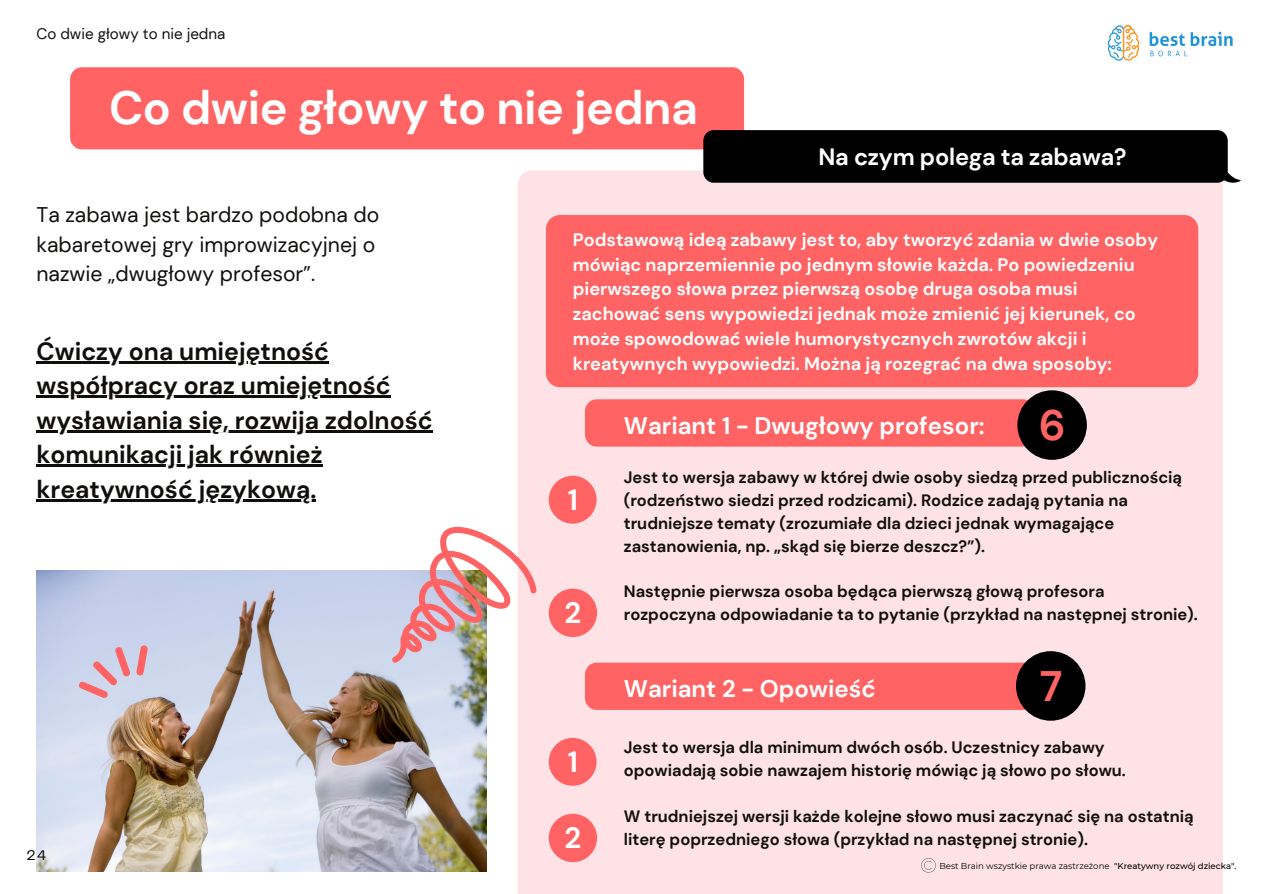
<style>
.page{position:relative;width:1263px;height:894px;background:#fff}
.page>*{position:absolute;margin:0;border:0;box-sizing:border-box;transform-origin:0 0}
.t1{font:700 46.5px "DM Sans";letter-spacing:-.01em;color:#fff}
.t2{font:700 42.6px "DM Sans";color:#ff6363}
.t3{font:700 29.25px "DM Sans";color:#fff}
.t4{font:700 24.9px/34.5px "DM Sans";color:#100f0d}
.t5{font:700 24px "DM Sans";color:#fff}
.t6{font:700 23.55px "DM Sans";letter-spacing:-.01em;color:#fff}
.t7{font:21.15px/29.2px "DM Sans";color:#100f0d}
.t8{font:700 18px/24.8px "DM Sans";color:#fff}
.t9{font:700 16.5px/23px "DM Sans";color:#100f0d}
.t10{font:15.15px "DM Sans";color:#100f0d}
.t11{font:14.4px "Telegraf";color:#000}
.t12{font:8.55px "Montserrat";color:#000}
.s1{font-weight:500}
</style>
<div class="page">
<div style="left:70px;top:67px;width:675px;height:83px;background:#ff6363"></div>
<div style="left:518px;top:170px;width:705px;height:723px;background:#ffe2e5"></div>
<svg style="left:703px;top:130px;width:538px;height:55px;background:#111010"></svg>
<div style="left:546px;top:215px;width:652px;height:172px;background:#ff6363;border-radius:14px"></div>
<div style="left:549px;top:475px;width:48px;height:48px;background:#ff6363;border-radius:50%"></div>
<div style="left:549px;top:588px;width:48px;height:49px;background:#ff6363;border-radius:50%"></div>
<img style="left:1107px;top:24px;width:126px;height:37px">
<div style="left:549px;top:737px;width:48px;height:48px;background:#ff6363;border-radius:50%"></div>
<div style="left:549px;top:813px;width:48px;height:48px;background:#ff6363;border-radius:50%"></div>
<img style="left:36px;top:570px;width:450px;height:301px">
<svg style="left:78px;top:643px;width:76px;height:56px;background:#d6bfd1"></svg>
<svg style="left:392px;top:525px;width:145px;height:137px"></svg>
<hr style="left:36px;top:361px;width:293px;height:2px;background:#100f0d">
<hr style="left:36px;top:395px;width:355px;height:2px;background:#100f0d">
<hr style="left:36px;top:430px;width:397px;height:2px;background:#100f0d">
<hr style="left:36px;top:464px;width:287px;height:2px;background:#100f0d">
<hr style="left:36px;top:499px;width:280px;height:2px;background:#100f0d">
<svg style="left:585px;top:399px;width:443px;height:50px;background:#fe6a6a"></svg>
<div style="left:585px;top:662px;width:443px;height:50px;background:#ff6363"></div>
<div style="left:1017px;top:390px;width:70px;height:69px;background:#000;border-radius:50%"></div>
<div style="left:1016px;top:651px;width:69px;height:69px;background:#000;border-radius:50%"></div>
<svg style="left:921px;top:857px;width:15px;height:15px"></svg>
<p class="t10" style="left:36px;top:24px;width:190px">Co dwie głowy to nie jedna</p>
<h1 class="t1" style="left:109px;top:78px;width:590px">Co dwie głowy to nie jedna</h1>
<h3 class="t6" style="left:818px;top:142px;width:309px">Na czym polega ta zabawa?</h3>
<p class="t7" style="left:36px;top:200px;width:344px">Ta zabawa jest bardzo podobna do kabaretowej gry improwizacyjnej o nazwie „dwugłowy profesor”.</p>
<h3 class="t4" style="left:36px;top:334px;width:398px">Ćwiczy ona umiejętność współpracy oraz umiejętność wysławiania się, rozwija zdolność komunikacji jak również kreatywność językową.</h3>
<p class="t11" style="left:27px;top:848px;width:21px">24</p>
<p class="t8" style="left:573px;top:227px;width:587px">Podstawową ideą zabawy jest to, aby tworzyć zdania w dwie osoby mówiąc naprzemiennie po jednym słowie każda. Po powiedzeniu pierwszego słowa przez pierwszą osobę druga osoba musi zachować sens wypowiedzi jednak może zmienić jej kierunek, co może spowodować wiele humorystycznych zwrotów akcji i kreatywnych wypowiedzi. Można ją rozegrać na dwa sposoby:</p>
<h3 class="t3" style="left:568px;top:481px;width:12px">1</h3>
<h3 class="t3" style="left:564px;top:593px;width:18px">2</h3>
<h3 class="t3" style="left:568px;top:742px;width:12px">1</h3>
<h3 class="t3" style="left:564px;top:818px;width:18px">2</h3>
<h2 class="t2" style="left:1039px;top:397px;width:28px">6</h2>
<h3 class="t5" style="left:624px;top:410px;width:362px">Wariant 1 - Dwugłowy profesor:</h3>
<p class="t9" style="left:624px;top:465px;width:560px">Jest to wersja zabawy w której dwie osoby siedzą przed publicznością (rodzeństwo siedzi przed rodzicami). Rodzice zadają pytania na trudniejsze tematy (zrozumiałe dla dzieci jednak wymagające zastanowienia, np. „skąd się bierze deszcz?”).</p>
<p class="t9" style="left:624px;top:580px;width:575px">Następnie pierwsza osoba będąca pierwszą głową profesora rozpoczyna odpowiadanie ta to pytanie (przykład na następnej stronie).</p>
<h2 class="t2" style="left:1040px;top:658px;width:24px">7</h2>
<h3 class="t5" style="left:624px;top:673px;width:254px">Wariant 2 - Opowieść</h3>
<p class="t9" style="left:624px;top:735px;width:504px">Jest to wersja dla minimum dwóch osób. Uczestnicy zabawy opowiadają sobie nawzajem historię mówiąc ją słowo po słowu.</p>
<p class="t9" style="left:624px;top:804px;width:571px">W trudniejszej wersji każde kolejne słowo musi zaczynać się na ostatnią literę poprzedniego słowa (przykład na następnej stronie).</p>
<p class="t12" style="left:939px;top:860px;width:299px">Best Brain wszystkie prawa zastrzeżone <span class="s1">"Kreatywny rozwój dziecka".</span></p>
</div>
